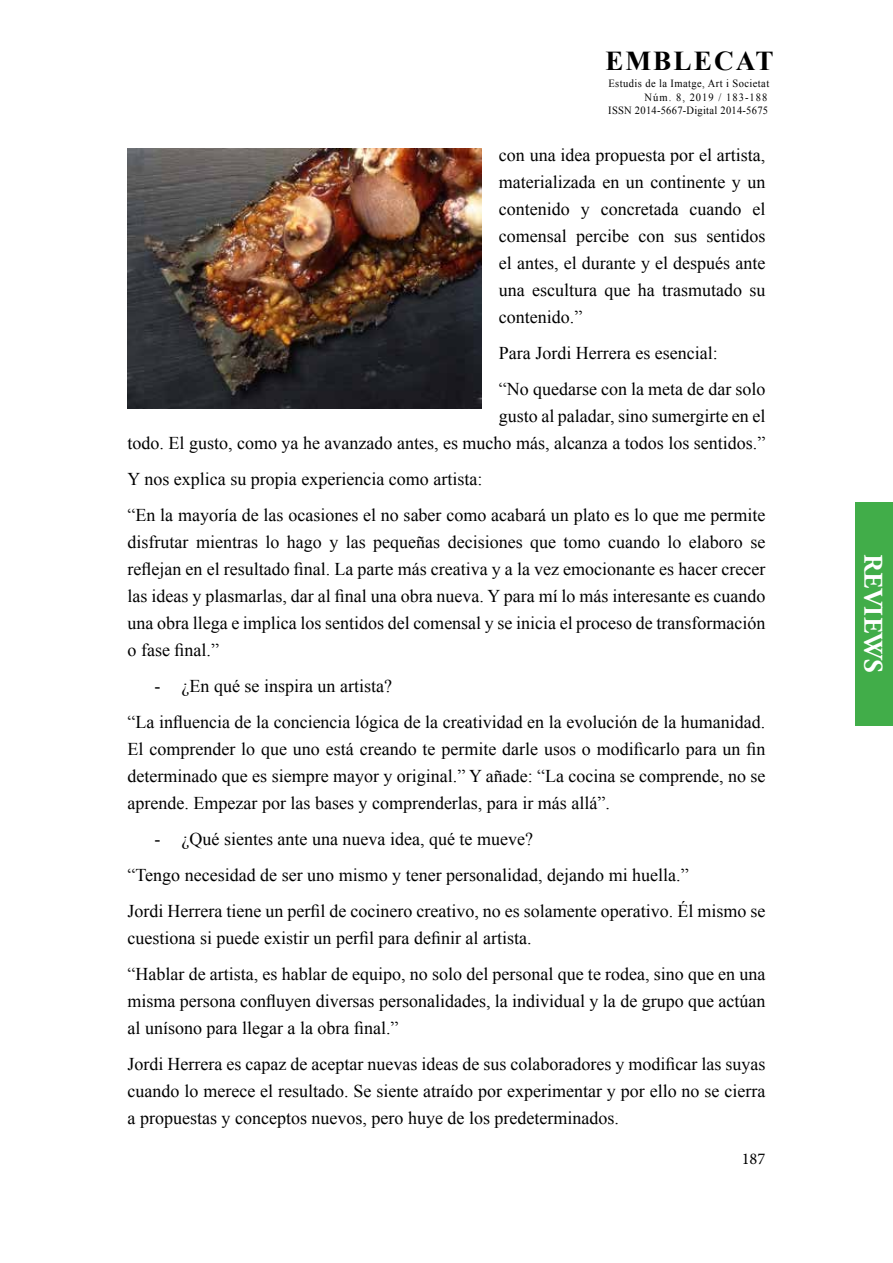
<style>
.page{position:relative;width:893px;height:1263px;background:#fff}
.page>*{position:absolute;margin:0;border:0;box-sizing:border-box;transform-origin:0 0}
.t1{font:700 27.3px "Times New Roman";letter-spacing:.075em;color:#000}
.t2{font:700 27px "Adobe Garamond Pro";color:#fff}
.t3{font:18px/27px "Times New Roman";color:#000}
.t4{font:16.5px "Minion Pro";color:#000}
.t5{font:10.95px/13.5px "Times New Roman";letter-spacing:.04em;color:#000;text-align:right;scale:.95 1}
</style>
<div class="page">
<div style="left:855px;top:502px;width:38px;height:223px;background:#41ad49"></div>
<img style="left:128px;top:149px;width:353px;height:259px">
<h1 class="t1" style="left:605px;top:42px;width:170px">EMBLECAT</h1>
<p class="t5" style="left:608px;top:77px;width:171px">Estudis de la Imatge, Art i Societat<br>Núm. 8, 2019 / 183-188<br>ISSN 2014-5667-Digital 2014-5675</p>
<p class="t3" style="left:499px;top:141px;width:268px;text-align:justify">con una idea propuesta por el artista, materializada en un continente y un contenido y concretada cuando el comensal percibe con sus sentidos el antes, el durante y el después ante una escultura que ha trasmutado su contenido.”</p>
<p class="t3" style="left:499px;top:335px;width:268px;line-height:36px">Para Jordi Herrera es esencial:<br>“No quedarse con la meta de dar solo</p>
<p class="t3" style="left:128px;top:402px;width:639px;text-align:right">gusto al paladar, sino sumergirte en el<br>todo. El gusto, como ya he avanzado antes, es mucho más, alcanza a todos los sentidos.”</p>
<p class="t3" style="left:128px;top:461px;width:639px;line-height:36px">Y nos explica su propia experiencia como artista:<br>“En la mayoría de las ocasiones el no saber como acabará un plato es lo que me permite</p>
<p class="t3" style="left:128px;top:528px;width:639px;text-align:justify">disfrutar mientras lo hago y las pequeñas decisiones que tomo cuando lo elaboro se reflejan en el resultado final. La parte más creativa y a la vez emocionante es hacer crecer las ideas y plasmarlas, dar al final una obra nueva. Y para mí lo más interesante es cuando una obra llega e implica los sentidos del comensal y se inicia el proceso de transformación o fase final.”</p>
<p class="t3" style="left:128px;top:668px;width:639px;line-height:36px;text-indent:27px">- ¿En qué se inspira un artista?<br>“La influencia de la conciencia lógica de la creatividad en la evolución de la humanidad.</p>
<p class="t3" style="left:128px;top:735px;width:639px;text-align:justify">El comprender lo que uno está creando te permite darle usos o modificarlo para un fin determinado que es siempre mayor y original.” Y añade: “La cocina se comprende, no se aprende. Empezar por las bases y comprenderlas, para ir más allá”.</p>
<p class="t3" style="left:128px;top:821px;width:639px;line-height:36px;text-indent:27px">- ¿Qué sientes ante una nueva idea, qué te mueve?<br>“Tengo necesidad de ser uno mismo y tener personalidad, dejando mi huella.”<br>Jordi Herrera tiene un perfil de cocinero creativo, no es solamente operativo. Él mismo se</p>
<p class="t3" style="left:128px;top:920px;width:639px;line-height:36px">cuestiona si puede existir un perfil para definir al artista.<br>“Hablar de artista, es hablar de equipo, no solo del personal que te rodea, sino que en una</p>
<p class="t3" style="left:128px;top:987px;width:639px">misma persona confluyen diversas personalidades, la individual y la de grupo que actúan al unísono para llegar a la obra final.”</p>
<p class="t3" style="left:128px;top:1050px;width:639px;text-align:justify">Jordi Herrera es capaz de aceptar nuevas ideas de sus colaboradores y modificar las suyas cuando lo merece el resultado. Se siente atraído por experimentar y por ello no se cierra a propuestas y conceptos nuevos, pero huye de los predeterminados.</p>
<p class="t4" style="left:742px;top:1148px;width:25px">187</p>
<h2 class="t2" style="left:889px;top:554px;width:120px;rotate:90deg">REVIEWS</h2>
</div>
